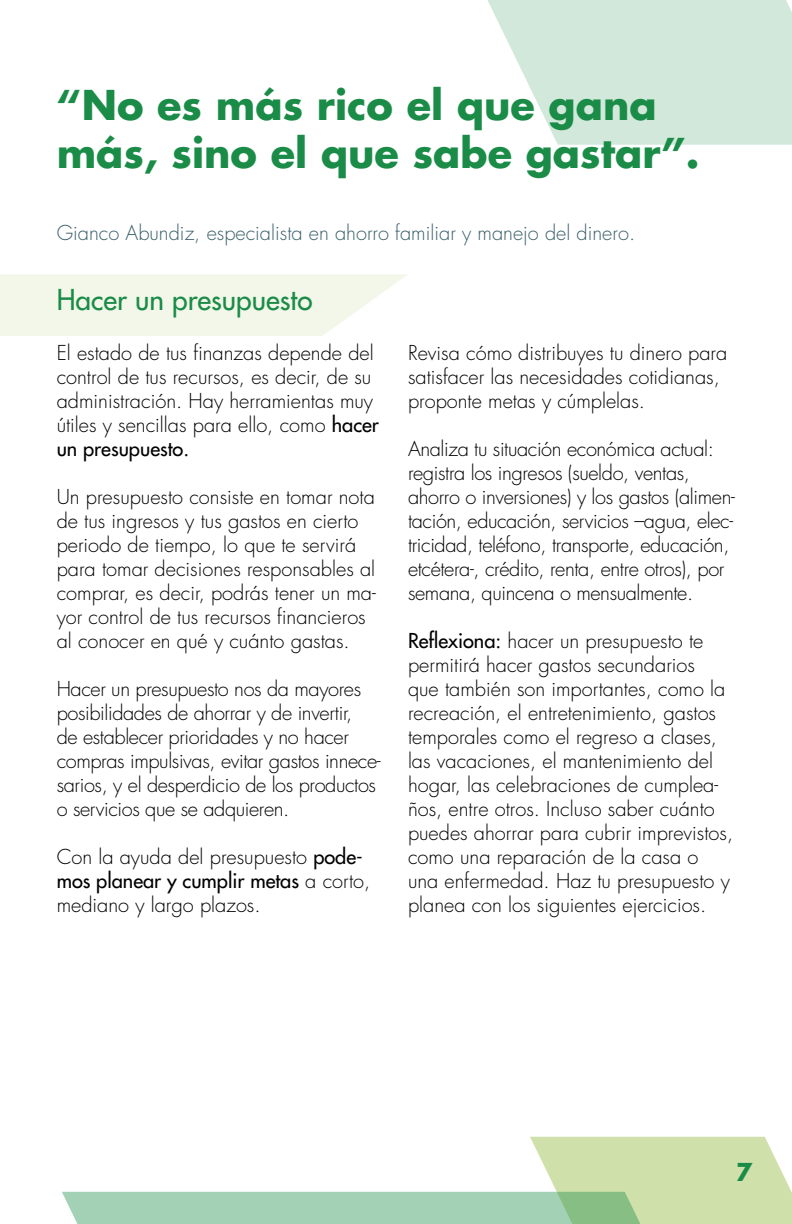
<style>
.page{position:relative;width:792px;height:1224px;background:#fff}
.page>*{position:absolute;margin:0;border:0;box-sizing:border-box;transform-origin:0 0}
.t1{font:700 40px/48px "Futura";color:#1a8c47}
.t2{font:28px "Futura";color:#1a8c47}
.t3{font:700 24px "Futura";color:#1a8c47}
.t4{font:300 20px/24px "Futura";color:#000}
.t5{font:300 20px/24px "Futura";letter-spacing:-.02em;color:#000}
.t6{font:300 20px "Futura";color:#3b606a}
.s1{font-weight:400}
</style>
<div class="page">
<svg style="left:487px;top:0;width:305px;height:145px;background:#d6eade"></svg>
<svg style="left:62px;top:1137px;width:730px;height:87px"></svg>
<svg style="left:0;top:274px;width:407px;height:62px;background:#f4f7ec"></svg>
<h1 class="t1" style="left:57px;top:80px;width:644px">“No es más rico el que gana más, sino el que sabe gastar”.</h1>
<p class="t6" style="left:57px;top:220px;width:580px">Gianco Abundiz, especialista en ahorro familiar y manejo del dinero.</p>
<h2 class="t2" style="left:57px;top:282px;width:257px">Hacer un presupuesto</h2>
<p class="t4" style="left:57px;top:341px;width:324px">El estado de tus finanzas depende del control de tus recursos, es decir, de su administración. Hay herramientas muy útiles y sencillas para ello, como <span class="s1">hacer un presupuesto.</span></p>
<p class="t4" style="left:57px;top:485px;width:321px">Un presupuesto consiste en tomar nota de tus ingresos y tus gastos en cierto periodo de tiempo, lo que te servirá para tomar decisiones responsables al comprar, es decir, podrás tener un ma&shy;yor control de tus recursos financieros al conocer en qué y cuánto gastas.</p>
<p class="t5" style="left:57px;top:677px;width:325px">Hacer un presupuesto nos da mayores posibilidades de ahorrar y de invertir,<br>de establecer prioridades y no hacer compras impulsivas, evitar gastos innece&shy;sarios, y el desperdicio de los productos o servicios que se adquieren.</p>
<p class="t4" style="left:57px;top:845px;width:315px">Con la ayuda del presupuesto <span class="s1">pode&shy;mos planear y cumplir metas</span> a corto, mediano y largo plazos.</p>
<p class="t4" style="left:408px;top:341px;width:321px">Revisa cómo distribuyes tu dinero para satisfacer las necesidades cotidianas, proponte metas y cúmplelas.</p>
<p class="t5" style="left:408px;top:437px;width:328px">Analiza tu situación económica actual: registra los ingresos (sueldo, ventas, ahorro o inversiones) y los gastos (alimen&shy;tación, educación, servicios –agua, elec&shy;tricidad, teléfono, transporte, educación, etcétera-, crédito, renta, entre otros), por semana, quincena o mensualmente.</p>
<p class="t4" style="left:408px;top:629px;width:327px"><span class="s1">Reflexiona:</span> hacer un presupuesto te permitirá hacer gastos secundarios<br>que también son importantes, como la recreación, el entretenimiento, gastos temporales como el regreso a clases, las vacaciones, el mantenimiento del hogar, las celebraciones de cumplea&shy;ños, entre otros. Incluso saber cuánto puedes ahorrar para cubrir imprevistos, como una reparación de la casa o una enfermedad. Haz tu presupuesto y planea con los siguientes ejercicios.</p>
<p class="t3" style="left:736px;top:1155px;width:18px">7</p>
</div>
